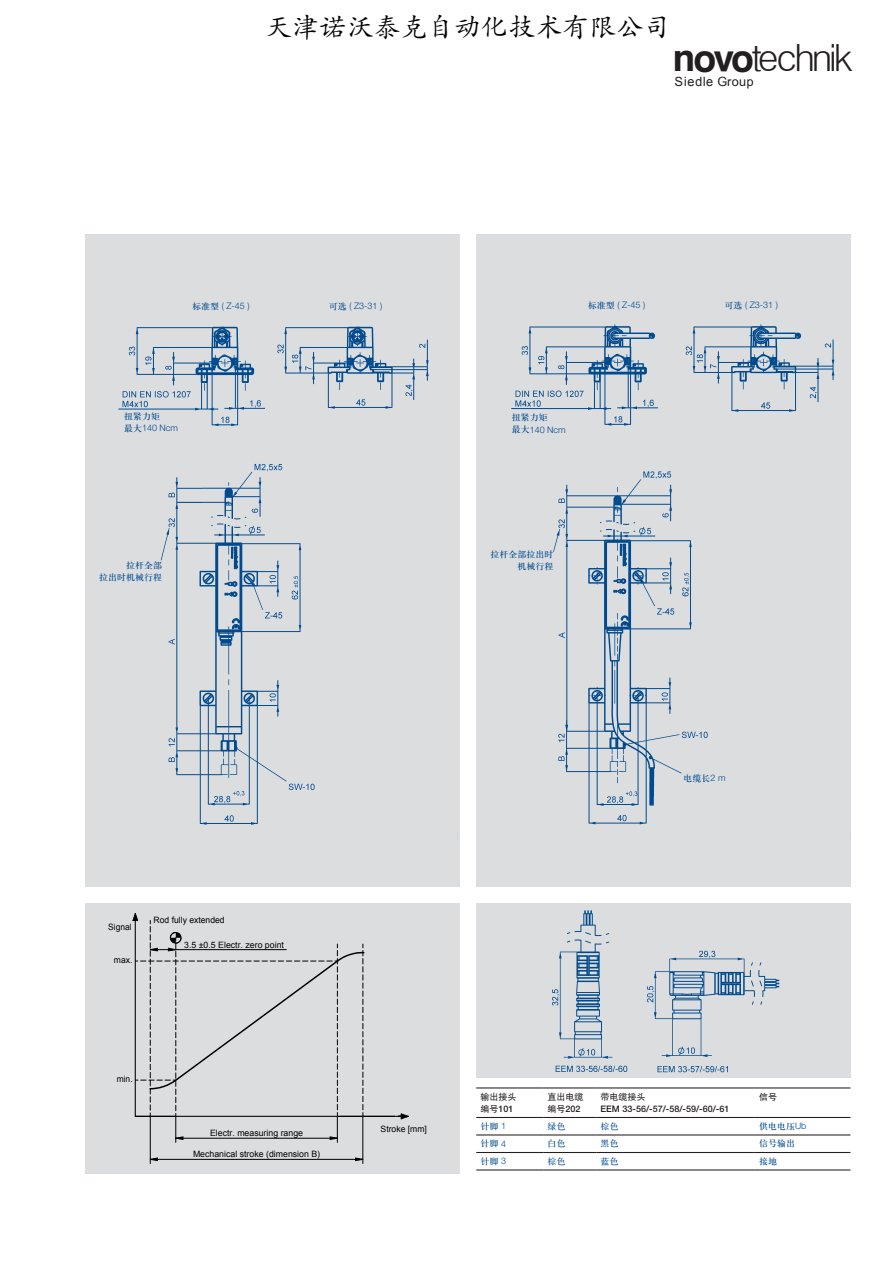
<style>
.page{position:relative;width:893px;height:1263px;background:#fff}
.page>*{position:absolute;margin:0;border:0;box-sizing:border-box;transform-origin:0 0}
.t1{font:37.5px "Novotechnik Logo";color:#231f20}
.t2{font:27px "ST Kaiti";color:#000}
.t3{font:12.75px "Novotechnik Siedle";color:#231f20}
.左对齐_6点_8点_288C{font:9px/12px "H Ya 3 gj";color:#004a8d;text-align:right}
.左对齐_6点_8点_288C-2{font:300 9px "Helvetica Neue LT Std";color:#004a8d}
.表标题_6点_8点_黑{font:500 9px "Helvetica Neue LT Std";color:#231f20}
.表标题_6点_8点_黑-2{font:9px "FZHTJW GB1 0";color:#231f20}
.t4{font:8.7px "Arial";color:#000}
.t5{font:8.7px "Arial";color:#000;scale:.96 1}
.s1{font-family:"H Ya 3 gj";font-weight:400}
.s2{font-family:"Helvetica Neue LT Std";font-weight:300}
.s3{font-family:"FZHTJW GB1 0";font-weight:400}
</style>
<div class="page">
<div style="left:476px;top:234px;width:374px;height:653px;background:#dcdddf"></div>
<div style="left:85px;top:234px;width:374px;height:653px;background:#dcdddf"></div>
<div style="left:476px;top:904px;width:374px;height:174px;background:#dcdddf"></div>
<img style="left:552px;top:910px;width:228px;height:163px">
<hr style="left:543px;top:1117px;width:53px;height:1px;background:#231f20">
<hr style="left:596px;top:1117px;width:159px;height:1px;background:#231f20">
<hr style="left:755px;top:1117px;width:95px;height:1px;background:#231f20">
<hr style="left:476px;top:1134px;width:67px;height:1px;background:#231f20">
<hr style="left:543px;top:1134px;width:53px;height:1px;background:#231f20">
<hr style="left:596px;top:1134px;width:159px;height:1px;background:#231f20">
<hr style="left:755px;top:1134px;width:95px;height:1px;background:#231f20">
<hr style="left:476px;top:1152px;width:67px;height:1px;background:#231f20">
<hr style="left:543px;top:1152px;width:53px;height:1px;background:#231f20">
<hr style="left:596px;top:1152px;width:159px;height:1px;background:#231f20">
<hr style="left:755px;top:1152px;width:95px;height:1px;background:#231f20">
<hr style="left:476px;top:1169px;width:67px;height:1px;background:#231f20">
<hr style="left:543px;top:1169px;width:53px;height:1px;background:#231f20">
<hr style="left:596px;top:1169px;width:159px;height:1px;background:#231f20">
<hr style="left:755px;top:1169px;width:95px;height:1px;background:#231f20">
<hr style="left:476px;top:1117px;width:67px;height:1px;background:#231f20">
<hr style="left:476px;top:1087px;width:67px;height:1px;background:#231f20">
<hr style="left:543px;top:1087px;width:53px;height:1px;background:#231f20">
<hr style="left:596px;top:1087px;width:159px;height:1px;background:#231f20">
<hr style="left:755px;top:1087px;width:95px;height:1px;background:#231f20">
<img style="left:118px;top:326px;width:311px;height:499px">
<div style="left:116px;top:412px;width:90px;height:49px;background:#dcdddf"></div>
<div style="left:98px;top:561px;width:64px;height:43px;background:#dcdddf"></div>
<img style="left:511px;top:287px;width:340px;height:553px">
<div style="left:683px;top:762px;width:73px;height:33px;background:#dcdddf"></div>
<div style="left:503px;top:413px;width:95px;height:38px;background:#dcdddf"></div>
<div style="left:588px;top:299px;width:68px;height:13px;background:#dcdddf"></div>
<div style="left:724px;top:299px;width:70px;height:13px;background:#dcdddf"></div>
<div style="left:490px;top:550px;width:63px;height:27px;background:#dcdddf"></div>
<div style="left:85px;top:904px;width:374px;height:270px;background:#dcdddf"></div>
<svg style="left:150px;top:1119px;width:213px;height:41px"></svg>
<svg style="left:133px;top:913px;width:276px;height:206px"></svg>
<svg style="left:135px;top:920px;width:229px;height:196px"></svg>
<h2 class="t2" style="left:265px;top:8px;width:406px">天津诺沃泰克自动化技术有限公司</h2>
<h1 class="t1" style="left:675px;top:44px;width:179px">NOVOtechnik</h1>
<h3 class="t3" style="left:675px;top:77px;width:80px">Siedle Group</h3>
<p class="左对齐_6点_8点_288C-2" style="left:192px;top:301px;width:59px"><span class="s1">标准型</span> ( Z-45 )</p>
<p class="左对齐_6点_8点_288C-2" style="left:329px;top:301px;width:55px"><span class="s1">可选</span> ( Z3-31 )</p>
<p class="左对齐_6点_8点_288C" style="left:124px;top:410px;width:37px">扭紧力矩</p>
<p class="左对齐_6点_8点_288C-2" style="left:124px;top:423px;width:56px"><span class="s1">最大</span>140 Ncm</p>
<p class="左对齐_6点_8点_288C" style="left:126px;top:560px;width:37px">拉杆全部</p>
<p class="左对齐_6点_8点_288C" style="left:99px;top:572px;width:64px">拉出时机械行程</p>
<p class="左对齐_6点_8点_288C-2" style="left:588px;top:300px;width:59px"><span class="s1">标准型</span> ( Z-45 )</p>
<p class="左对齐_6点_8点_288C-2" style="left:724px;top:300px;width:55px"><span class="s1">可选</span> ( Z3-31 )</p>
<p class="左对齐_6点_8点_288C" style="left:512px;top:411px;width:37px">扭紧力矩</p>
<p class="左对齐_6点_8点_288C-2" style="left:512px;top:424px;width:56px"><span class="s1">最大</span>140 Ncm</p>
<p class="左对齐_6点_8点_288C" style="left:490px;top:548px;width:64px">拉杆全部拉出时机械行程</p>
<p class="t4" style="left:108px;top:921px;width:25px">Signal</p>
<p class="t4" style="left:114px;top:954px;width:20px">max.</p>
<p class="t4" style="left:154px;top:915px;width:73px">Rod fully extended</p>
<p class="t4" style="left:184px;top:939px;width:101px">3.5 ±0.5 Electr. zero point</p>
<p class="t5" style="left:117px;top:1073px;width:18px">min.</p>
<p class="t4" style="left:210px;top:1127px;width:95px">Electr. measuring range</p>
<p class="t4" style="left:193px;top:1148px;width:129px">Mechanical stroke (dimension B)</p>
<p class="左对齐_6点_8点_288C" style="left:683px;top:772px;width:44px">电缆长<span class="s2">2 m</span></p>
<p class="t4" style="left:381px;top:1123px;width:48px">Stroke [mm]</p>
<p class="表标题_6点_8点_黑-2" style="left:480px;top:1092px;width:37px">输出接头</p>
<p class="表标题_6点_8点_黑" style="left:480px;top:1104px;width:35px"><span class="s3">编号</span>101</p>
<p class="表标题_6点_8点_黑-2" style="left:547px;top:1092px;width:37px">直出电缆</p>
<p class="表标题_6点_8点_黑" style="left:547px;top:1104px;width:35px"><span class="s3">编号</span>202</p>
<p class="表标题_6点_8点_黑-2" style="left:601px;top:1092px;width:46px">带电缆接头</p>
<p class="表标题_6点_8点_黑" style="left:601px;top:1104px;width:130px">EEM 33-56/-57/-58/-59/-60/-61</p>
<p class="表标题_6点_8点_黑-2" style="left:759px;top:1092px;width:19px">信号</p>
<p class="左对齐_6点_8点_288C" style="left:480px;top:1120px;width:27px">针脚 <span class="s2">1</span></p>
<p class="左对齐_6点_8点_288C" style="left:547px;top:1120px;width:19px">绿色</p>
<p class="左对齐_6点_8点_288C" style="left:601px;top:1120px;width:19px">棕色</p>
<p class="左对齐_6点_8点_288C" style="left:759px;top:1120px;width:49px">供电电压<span class="s2">Ub</span></p>
<p class="左对齐_6点_8点_288C" style="left:480px;top:1138px;width:27px">针脚 <span class="s2">4</span></p>
<p class="左对齐_6点_8点_288C" style="left:547px;top:1138px;width:19px">白色</p>
<p class="左对齐_6点_8点_288C" style="left:601px;top:1138px;width:19px">黑色</p>
<p class="左对齐_6点_8点_288C" style="left:759px;top:1138px;width:37px">信号输出</p>
<p class="左对齐_6点_8点_288C" style="left:480px;top:1155px;width:27px">针脚 <span class="s2">3</span></p>
<p class="左对齐_6点_8点_288C" style="left:547px;top:1155px;width:19px">棕色</p>
<p class="左对齐_6点_8点_288C" style="left:601px;top:1155px;width:19px">蓝色</p>
<p class="左对齐_6点_8点_288C" style="left:759px;top:1155px;width:19px">接地</p>
</div>
